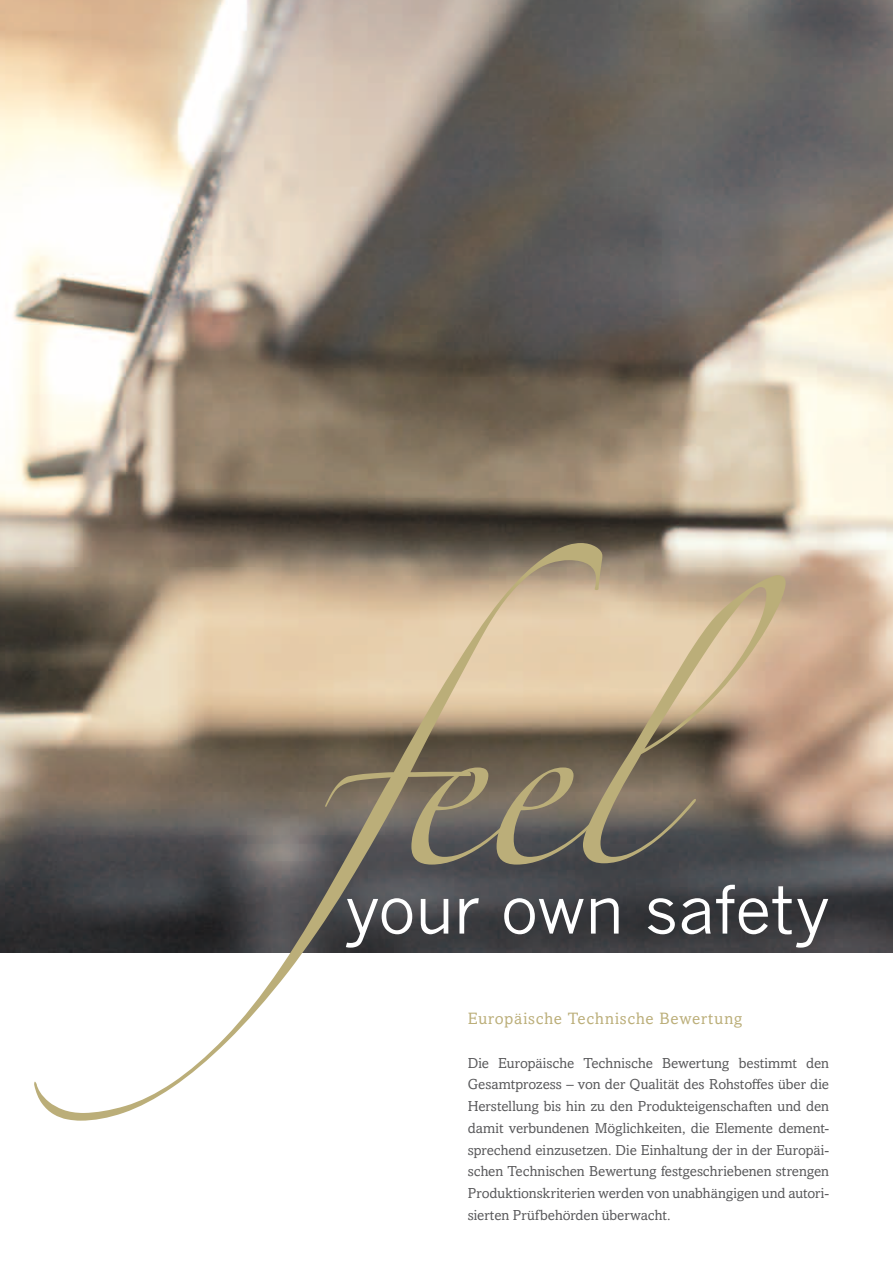
<style>
.page{position:relative;width:893px;height:1263px;background:#fff}
.page>*{position:absolute;margin:0;border:0;box-sizing:border-box;transform-origin:0 0}
.t1{font:171px "Zapfino";color:#bbae79}
.t2{font:66px "News Gothic";letter-spacing:-.01em;color:#fff}
.t3{font:16.5px "Amasis MT Pro";letter-spacing:.045em;color:#bbae79}
.t4{font:14.55px/21.8px "Amasis MT Pro";letter-spacing:-.005em;color:#58585a;text-align:justify}
</style>
<div class="page">
<img style="left:0;top:0;width:893px;height:952px">
<h1 class="t1" style="left:314px;top:702px;width:570px">feel</h1>
<h2 class="t2" style="left:345px;top:871px;width:485px">your own safety</h2>
<p class="t3" style="left:468px;top:1009px;width:276px">Europäische Technische Bewertung</p>
<p class="t4" style="left:468px;top:1052px;width:363px">Die Europäische Technische Bewertung bestimmt den Gesamtprozess – von der Qualität des Rohstoffes über die Herstellung bis hin zu den Produkteigenschaften und den damit verbundenen Möglichkeiten, die Elemente dement&shy;sprechend einzusetzen. Die Einhaltung der in der Europäi&shy;schen Technischen Bewertung festgeschriebenen strengen Produktionskriterien werden von unabhängigen und autori&shy;sierten Prüfbehörden überwacht.</p>
</div>
